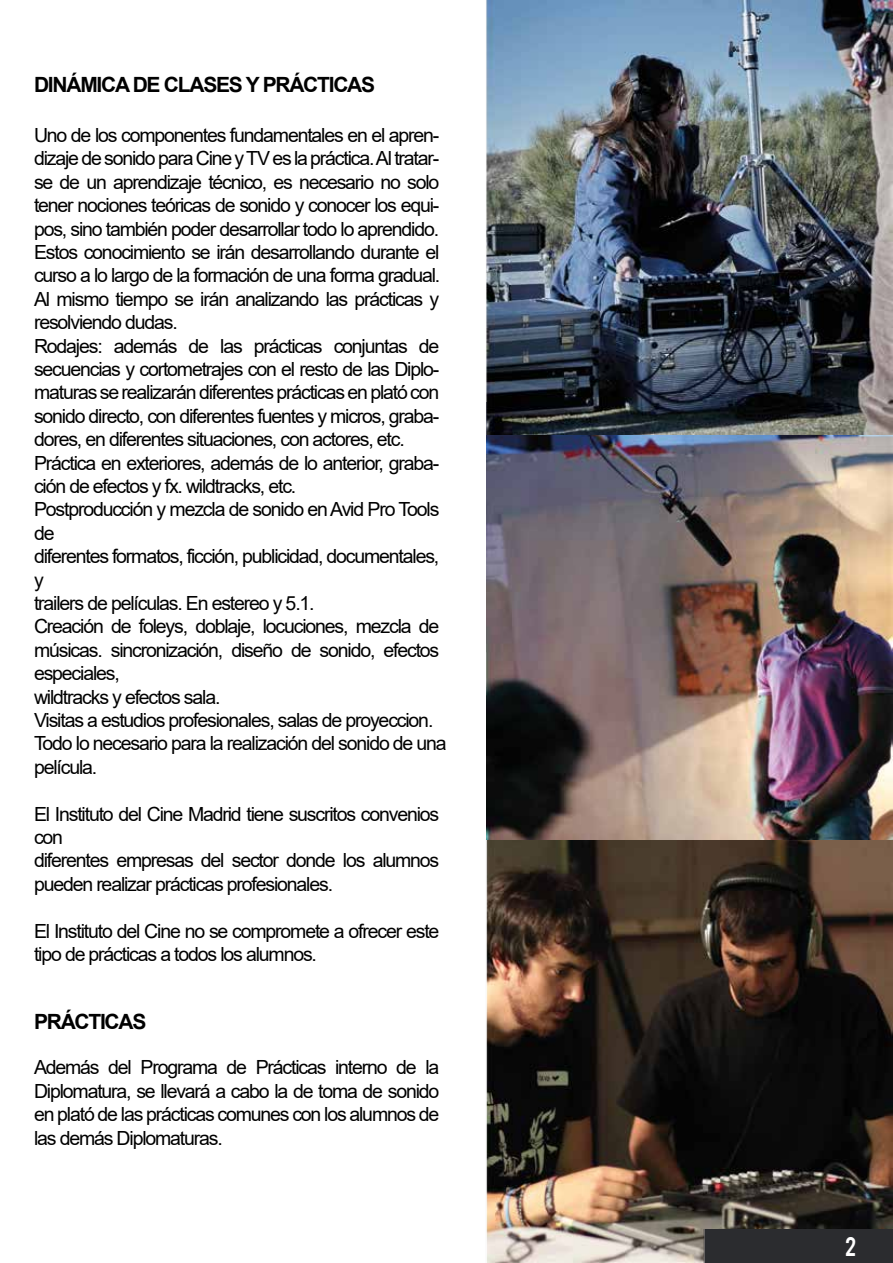
<style>
.page{position:relative;width:893px;height:1263px;background:#fff}
.page>*{position:absolute;margin:0;border:0;box-sizing:border-box;transform-origin:0 0}
.t1{font:700 21px "Arial";letter-spacing:-.06em;color:#010101}
.t2{font:21px "Bebas";color:#fff}
.t3{font:19.5px/23.4px "Arial";letter-spacing:-.06em;color:#010101}
</style>
<div class="page">
<img style="left:486px;top:840px;width:406px;height:390px">
<img style="left:486px;top:1230px;width:407px;height:33px">
<img style="left:486px;top:435px;width:406px;height:405px">
<img style="left:486px;top:0;width:406px;height:435px">
<p class="t1" style="left:34px;top:69px;width:343px">DINÁMICA DE CLASES Y PRÁCTICAS</p>
<p class="t3" style="left:34px;top:123px;width:414px">Uno de los componentes fundamentales en el apren&shy;dizaje de sonido para Cine y TV es la práctica. Al tratar&shy;se de un aprendizaje técnico, es necesario no solo tener nociones teóricas de sonido y conocer los equi&shy;pos, sino también poder desarrollar todo lo aprendido.<br>Estos conocimiento se irán desarrollando durante el curso a lo largo de la formación de una forma gradual.<br>Al mismo tiempo se irán analizando las prácticas y resolviendo dudas.<br>Rodajes: además de las prácticas conjuntas de secuencias y cortometrajes con el resto de las Diplo&shy;maturas se realizarán diferentes prácticas en plató con sonido directo, con diferentes fuentes y micros, graba&shy;dores, en diferentes situaciones, con actores, etc.<br>Práctica en exteriores, además de lo anterior, graba&shy;ción de efectos y fx. wildtracks, etc.<br>Postproducción y mezcla de sonido en Avid Pro Tools de<br>diferentes formatos, ficción, publicidad, documentales, y<br>trailers de películas. En estereo y 5.1.<br>Creación de foleys, doblaje, locuciones, mezcla de músicas. sincronización, diseño de sonido, efectos especiales,<br>wildtracks y efectos sala.<br>Visitas a estudios profesionales, salas de proyeccion.<br>Todo lo necesario para la realización del sonido de una película.</p>
<p class="t3" style="left:34px;top:802px;width:407px">El Instituto del Cine Madrid tiene suscritos convenios con<br>diferentes empresas del sector donde los alumnos pueden realizar prácticas profesionales.</p>
<p class="t3" style="left:34px;top:919px;width:407px">El Instituto del Cine no se compromete a ofrecer este tipo de prácticas a todos los alumnos.</p>
<p class="t1" style="left:34px;top:1007px;width:114px">PRÁCTICAS</p>
<p class="t3" style="left:34px;top:1056px;width:407px;text-align:justify">Además del Programa de Prácticas interno de la Diplomatura, se llevará a cabo la de toma de sonido en plató de las prácticas comunes con los alumnos de las demás Diplomaturas.</p>
<p class="t2" style="left:845px;top:1231px;width:13px">2</p>
</div>
